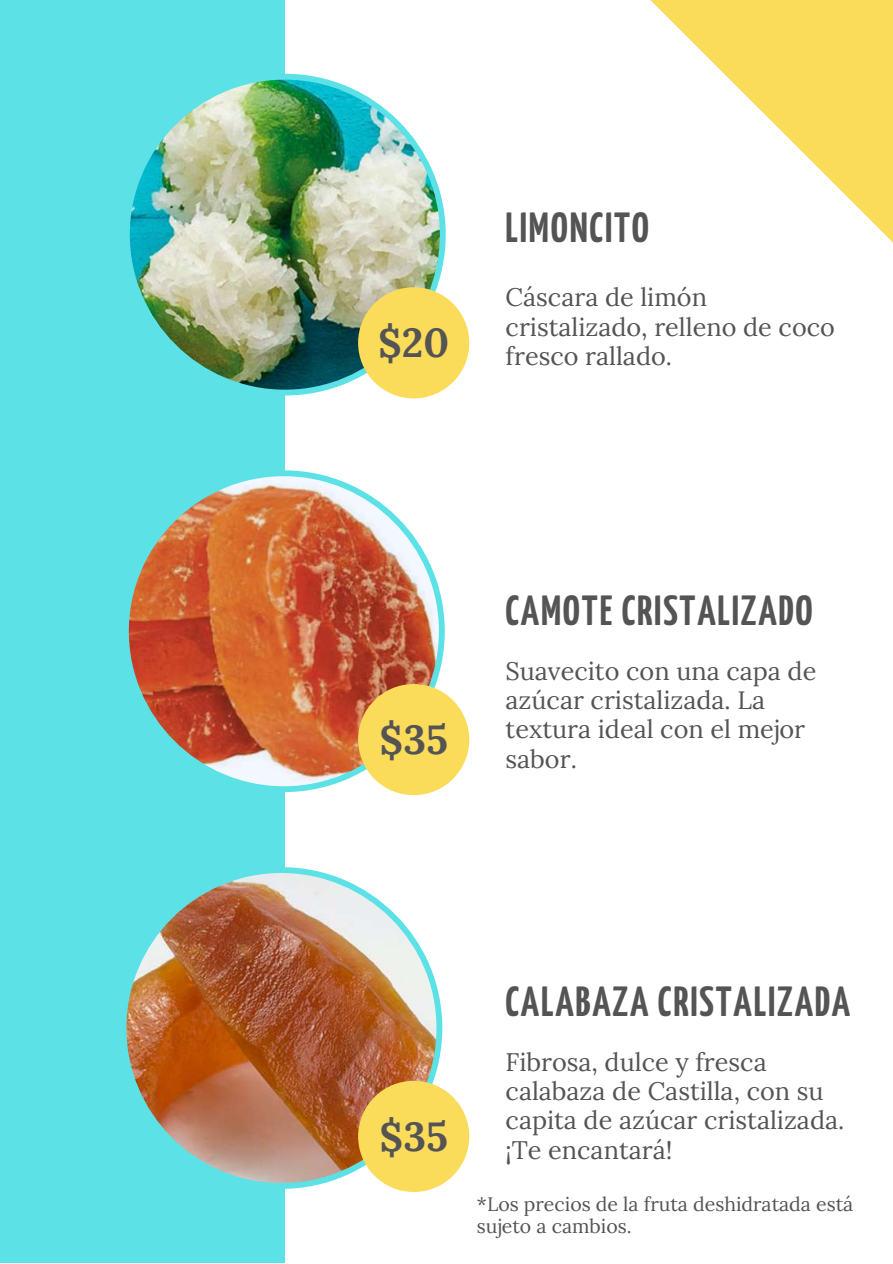
<style>
.page{position:relative;width:893px;height:1264px;background:#fff}
.page>*{position:absolute;margin:0;border:0;box-sizing:border-box;transform-origin:0 0}
.t1{font:700 42px "Yanone Kaffeesatz";letter-spacing:.04em;color:#545454}
.t2{font:700 40.5px "Lora";color:#545454}
.t3{font:25.2px/29.2px "Lora";color:#545454}
.t4{font:19.5px/22.5px "Lora";color:#545454}
</style>
<div class="page">
<div style="left:0;top:0;width:284px;height:1262px;background:#5ce1e6"></div>
<img style="left:129px;top:74px;width:316px;height:321px">
<img style="left:128px;top:470px;width:316px;height:322px">
<img style="left:126px;top:867px;width:316px;height:321px">
<svg style="left:650px;top:0;width:242px;height:242px"></svg>
<div style="left:358px;top:287px;width:111px;height:111px;background:#fbdb5a;border-radius:50%"></div>
<div style="left:358px;top:684px;width:111px;height:111px;background:#fbdb5a;border-radius:50%"></div>
<div style="left:358px;top:1080px;width:111px;height:111px;background:#fbdb5a;border-radius:50%"></div>
<h2 class="t2" style="left:378px;top:316px;width:73px">$20</h2>
<h1 class="t1" style="left:505px;top:211px;width:145px">LIMONCITO</h1>
<p class="t3" style="left:505px;top:282px;width:331px">Cáscara de limón cristalizado, relleno de coco fresco rallado.</p>
<h2 class="t2" style="left:379px;top:713px;width:70px">$35</h2>
<h1 class="t1" style="left:505px;top:594px;width:309px">CAMOTE CRISTALIZADO</h1>
<p class="t3" style="left:505px;top:656px;width:312px">Suavecito con una capa de azúcar cristalizada. La textura ideal con el mejor sabor.</p>
<h2 class="t2" style="left:379px;top:1109px;width:70px">$35</h2>
<h1 class="t1" style="left:505px;top:985px;width:346px">CALABAZA CRISTALIZADA</h1>
<p class="t3" style="left:505px;top:1046px;width:340px">Fibrosa, dulce y fresca calabaza de Castilla, con su capita de azúcar cristalizada. ¡Te encantará!</p>
<p class="t4" style="left:477px;top:1192px;width:378px">*Los precios de la fruta deshidratada está sujeto a cambios.</p>
</div>
